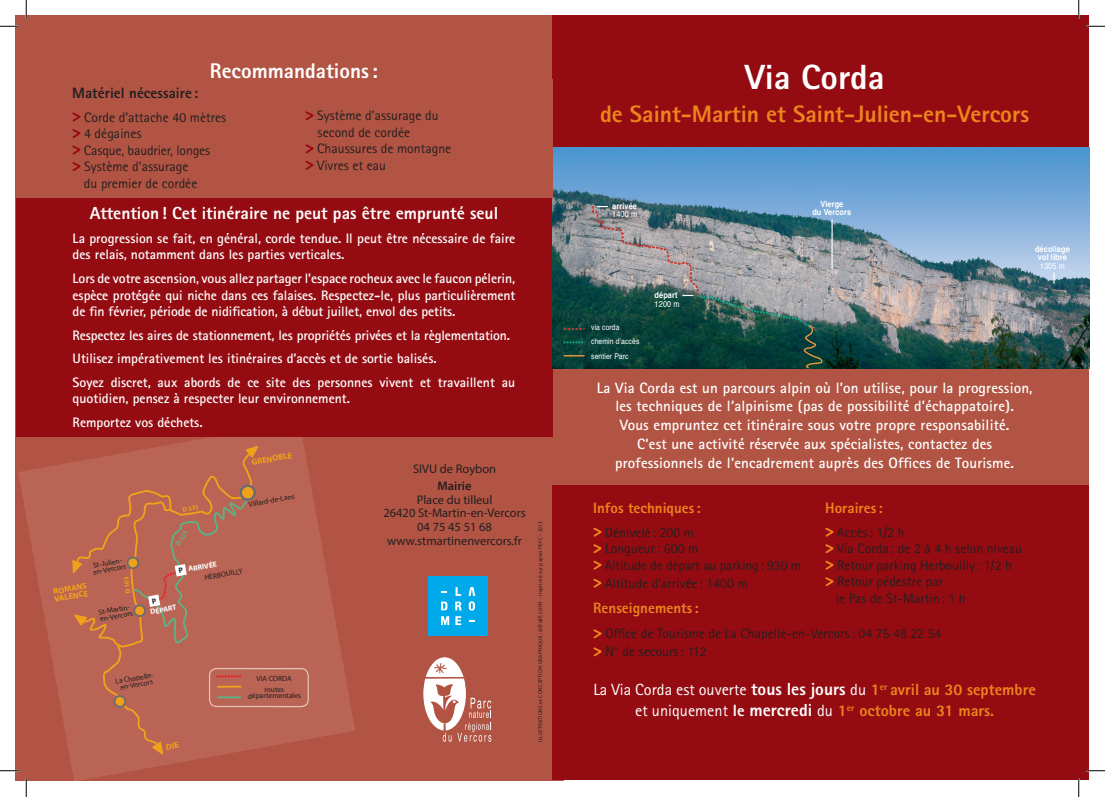
<style>
.page{position:relative;width:1105px;height:797px;background:#fff}
.page>*{position:absolute;margin:0;border:0;box-sizing:border-box;transform-origin:0 0}
.t1{font:800 35px "Rotis Sans Serif";color:#fff}
.t2{font:800 23.75px "Rotis Sans Serif";color:#ed841e}
.t3{font:800 21.25px "Rotis Sans Serif";color:#fff}
.t4{font:800 17.5px "Rotis Sans Serif";color:#fff}
.t5{font:16.25px/21px "Rotis Sans Serif";color:#fff;text-align:center}
.t6{font:700 15px/18.8px "Rotis Sans Serif";letter-spacing:.01em;color:#fff;text-align:center}
.t7{font:800 15px "Rotis Sans Serif";color:#ed841e}
.t8{font:800 15px "Rotis Sans Serif";color:#231f20}
.t9{font:700 13.75px/16.5px "Rotis Sans Serif";color:#fff}
.t10{font:13.75px/16.5px "Rotis Sans Serif";color:#231f20}
.t11{font:12.5px/13.8px "Myriad Pro";color:#231f20;text-align:center}
.t12{font:600 12.5px "Myriad Pro";color:#231f20}
.t13{font:700 8.5px/8.5px "Helvetica";letter-spacing:.015em;color:#fff;text-align:center;scale:.86 1}
.t14{font:8.5px "Helvetica";letter-spacing:.015em;color:#fff;scale:.86 1}
.t15{font:700 8.38px/7.5px "Myriad";color:#f1a119}
.t16{font:7.88px/14.5px "Helvetica";letter-spacing:.015em;color:#fff;scale:.86 1}
.t17{font:7.5px/6.5px "Myriad";letter-spacing:-.005em;color:#231f20}
.t18{font:700 7.5px "Myriad";color:#fff}
.t19{font:700 6.5px "Myriad";color:#f1a119}
.t20{font:700 6.5px "Myriad";color:#5eb184}
.t21{font:5.38px "Myriad Pro";letter-spacing:.03em;color:#231f20}
.s1{font-style:italic;font-size:6.75px}
.s2{font-weight:800;font-size:17.5px}
.s3{font-weight:800;color:#ed841e}
.s4{font-weight:800}
</style>
<div class="page">
<div style="left:16px;top:16px;width:548px;height:765px;background:#b25443"></div>
<div style="left:552px;top:16px;width:537px;height:764px;background:#940c12"></div>
<div style="left:552px;top:359px;width:537px;height:126px;background:#b25443"></div>
<svg style="left:18px;top:436px;width:337px;height:345px;fill:#b96455"></svg>
<div style="left:16px;top:194px;width:536px;height:242px;background:#940c12"></div>
<img style="left:552px;top:147px;width:537px;height:221px">
<svg style="left:563px;top:328px;width:22px;height:2px"></svg>
<svg style="left:564px;top:341px;width:20px;height:2px"></svg>
<svg style="left:563px;top:355px;width:22px;height:1px"></svg>
<img style="left:600px;top:190px;width:49px;height:14px">
<svg style="left:591px;top:204px;width:233px;height:165px"></svg>
<hr style="left:831px;top:219px;width:2px;height:49px;background:#fff">
<svg style="left:1053px;top:272px;width:1px;height:12px"></svg>
<div style="left:209px;top:668px;width:100px;height:39px;border:1px solid #e7c3b7;border-radius:7px"></div>
<div style="left:428px;top:576px;width:60px;height:59px;background:#00a9ea"></div>
<svg style="left:455px;top:616px;width:6px;height:9px"></svg>
<svg style="left:455px;top:587px;width:6px;height:23px"></svg>
<svg style="left:468px;top:587px;width:7px;height:23px"></svg>
<svg style="left:441px;top:601px;width:6px;height:9px"></svg>
<svg style="left:441px;top:616px;width:8px;height:9px"></svg>
<svg style="left:441px;top:591px;width:6px;height:2px"></svg>
<svg style="left:423px;top:657px;width:68px;height:84px"></svg>
<svg style="left:593px;top:629px;width:9px;height:28px"></svg>
<svg style="left:593px;top:527px;width:9px;height:43px"></svg>
<svg style="left:593px;top:578px;width:9px;height:10px"></svg>
<svg style="left:825px;top:527px;width:9px;height:60px"></svg>
<div style="left:16px;top:79px;width:536px;height:118px;background:#b25443"></div>
<svg style="left:72px;top:112px;width:9px;height:59px"></svg>
<svg style="left:305px;top:111px;width:9px;height:10px"></svg>
<svg style="left:305px;top:144px;width:9px;height:26px"></svg>
<svg style="left:0;top:25px;width:19px;height:2px"></svg>
<svg style="left:1086px;top:25px;width:19px;height:2px"></svg>
<svg style="left:0;top:770px;width:19px;height:1px"></svg>
<svg style="left:1086px;top:770px;width:19px;height:1px"></svg>
<svg style="left:25px;top:0;width:2px;height:19px"></svg>
<svg style="left:25px;top:778px;width:2px;height:19px"></svg>
<svg style="left:1078px;top:0;width:1px;height:19px"></svg>
<svg style="left:1078px;top:778px;width:1px;height:19px"></svg>
<svg style="left:71px;top:444px;width:189px;height:312px"></svg>
<h3 class="t3" style="left:210px;top:57px;width:169px">Recommandations:</h3>
<p class="t8" style="left:72px;top:83px;width:127px">Matériel nécessaire :</p>
<p class="t10" style="left:84px;top:108px;width:144px">Corde d’attache 40 mètres<br>4 dégaines<br>Casque, baudrier, longes<br>Système d’assurage<br>du premier de cordée</p>
<p class="t10" style="left:317px;top:107px;width:136px">Système d’assurage du second de cordée<br>Chaussures de montagne<br>Vivres et eau</p>
<p class="t4" style="left:90px;top:202px;width:410px">Attention! Cet itinéraire ne peut pas être emprunté seul</p>
<p class="t9" style="left:73px;top:230px;width:444px">La progression se fait, en général, corde tendue. Il peut être nécessaire de faire des relais, notamment dans les parties verticales.</p>
<p class="t9" style="left:73px;top:270px;width:444px;text-align:justify">Lors de votre ascension, vous allez partager l’espace rocheux avec le faucon pélerin, espèce protégée qui niche dans ces falaises. Respectez-le, plus particulièrement de fin février, période de nidification, à début juillet, envol des petits.</p>
<p class="t9" style="left:73px;top:323px;width:444px;line-height:23.6px">Respectez les aires de stationnement, les propriétés privées et la règlementation.<br>Utilisez impérativement les itinéraires d’accès et de sortie balisés.<br>Soyez discret, aux abords de ce site des personnes vivent et travaillent au</p>
<p class="t9" style="left:73px;top:386px;width:279px;line-height:23.6px">quotidien, pensez à respecter leur environnement.<br>Remportez vos déchets.</p>
<p class="t17" style="left:92px;top:562px;width:35px;rotate:-10deg">St-Julien&shy;en-Vercors</p>
<p class="t15" style="left:52px;top:588px;width:36px;rotate:-10deg">ROMANS<br>VALENCE</p>
<p class="t19" style="left:125px;top:594px;width:18px;rotate:-98deg">D 103</p>
<p class="t17" style="left:98px;top:609px;width:35px;rotate:-10deg">St-Martin&shy;en-Vercors</p>
<p class="t19" style="left:182px;top:507px;width:18px;rotate:-12deg">D 531</p>
<p class="t20" style="left:175px;top:543px;width:18px;rotate:-58deg">D 221</p>
<p class="t15" style="left:251px;top:459px;width:43px;rotate:-10deg">GRENOBLE</p>
<p class="t17" style="left:248px;top:501px;width:48px;rotate:-10deg">Villard-de-Lans</p>
<p class="t18" style="left:150px;top:608px;width:28px;rotate:-10deg">DÉPART</p>
<p class="t18" style="left:188px;top:565px;width:30px;rotate:-10deg">ARRIVÉE</p>
<p class="t17" style="left:204px;top:575px;width:40px;rotate:-10deg">HERBOUILLY</p>
<p class="t17" style="left:115px;top:678px;width:40px;text-align:center;rotate:-10deg">La Chapelle&shy;en-Vercors</p>
<p class="t17" style="left:257px;top:672px;width:37px;line-height:11.2px;text-align:center">VIA CORDA routes</p>
<p class="t17" style="left:248px;top:693px;width:55px">départementales</p>
<p class="t11" style="left:413px;top:461px;width:85px">SIVU de Roybon</p>
<p class="t12" style="left:438px;top:477px;width:36px">Mairie</p>
<p class="t11" style="left:383px;top:492px;width:144px">Place du tilleul<br>26420 St-Martin-en-Vercors<br>04 75 45 51 68 www.stmartinenvercors.fr</p>
<p class="t21" style="left:537px;top:742px;width:222px;rotate:-90deg">ILLUSTRATIONS et CONCEPTION GRAPHIQUE : <span class="s1">atrait.com</span> - Imprimé sur papier PEFC - 2013</p>
<h1 class="t1" style="left:745px;top:54px;width:141px">Via Corda</h1>
<h2 class="t2" style="left:600px;top:99px;width:431px">de Saint-Martin et Saint-Julien-en-Vercors</h2>
<p class="t13" style="left:612px;top:201px;width:30px">arrivée</p>
<p class="t14" style="left:612px;top:207px;width:31px">1400 m</p>
<p class="t16" style="left:591px;top:319px;width:58px">via corda chemin d’accès sentier Parc</p>
<p class="t13" style="left:654px;top:290px;width:28px">départ</p>
<p class="t14" style="left:655px;top:297px;width:31px">1200 m</p>
<p class="t13" style="left:812px;top:199px;width:47px">Vierge<br>du Vercors</p>
<p class="t13" style="left:1035px;top:244px;width:42px">décollage vol libre</p>
<p class="t14" style="left:1040px;top:258px;width:31px">1305 m</p>
<p class="t6" style="left:597px;top:378px;width:437px">La Via Corda est un parcours alpin où l’on utilise, pour la progression, les techniques de l’alpinisme (pas de possibilité d’échappatoire).<br>Vous empruntez cet itinéraire sous votre propre responsabilité.<br>C’est une activité réservée aux spécialistes, contactez des professionnels de l’encadrement auprès des Offices de Tourisme.</p>
<p class="t7" style="left:593px;top:498px;width:109px">Infos techniques:</p>
<p class="t10" style="left:605px;top:523px;width:198px">Dénivelé : 200 m<br>Longueur: 600 m<br>Altitude de départ au parking: 930 m</p>
<p class="t10" style="left:605px;top:574px;width:144px">Altitude d’arrivée : 1400 m</p>
<p class="t7" style="left:825px;top:498px;width:59px">Horaires:</p>
<p class="t10" style="left:836px;top:523px;width:188px">Accès: 1/2 h<br>Via Corda : de 2 à 4 h selon niveau<br>Retour parking Herbouilly : 1/2 h<br>Retour pédestre par<br>le Pas de St-Martin : 1 h</p>
<p class="t7" style="left:593px;top:598px;width:107px">Renseignements:</p>
<p class="t10" style="left:605px;top:624px;width:337px;line-height:18px">Office de Tourisme de La Chapelle-en-Vercors: 04 75 48 22 54<br>N° de secours: 112</p>
<p class="t5" style="left:593px;top:679px;width:444px">La Via Corda est ouverte <span class="s2">tous les jours</span> du <span class="s3">1</span><sup>er</sup> <span class="s3">avril au 30 septembre </span>et uniquement <span class="s4">le</span> <span class="s2">mercredi</span> du <span class="s3">1</span><sup>er</sup> <span class="s3">octobre au 31 mars.</span></p>
</div>
